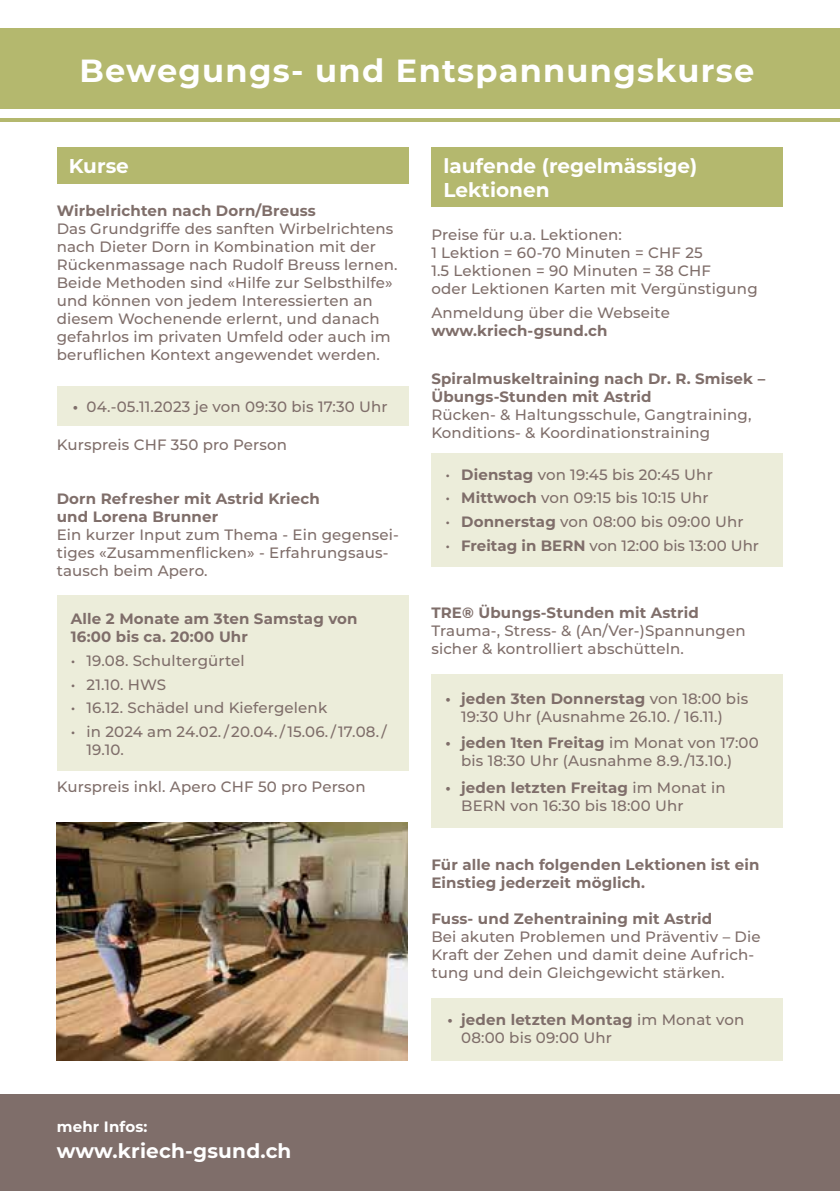
<style>
.page{position:relative;width:840px;height:1191px;background:#fff}
.page>*{position:absolute;margin:0;border:0;box-sizing:border-box;transform-origin:0 0}
.t1{font:700 32px "Montserrat";letter-spacing:.04em;color:#fff}
.t2{font:700 20px/24px "Montserrat";color:#fff}
.t3{font:500 15px/18px "Montserrat";letter-spacing:.01em;color:#7f6e6a}
.t4{font:700 15px/18px "Montserrat";letter-spacing:.01em;color:#7f6e6a}
.t5{font:700 15px "Montserrat";letter-spacing:.01em;color:#fff}
.s1{font-weight:700}
</style>
<div class="page">
<div style="left:0;top:28px;width:839px;height:81px;background:#b4b86e"></div>
<hr style="left:0;top:118px;width:839px;height:4px;background:#b4b86e">
<div style="left:57px;top:147px;width:351px;height:37px;background:#b4b86e"></div>
<div style="left:57px;top:595px;width:351px;height:176px;background:#ecedda"></div>
<div style="left:431px;top:147px;width:351px;height:60px;background:#b4b86e"></div>
<div style="left:431px;top:454px;width:351px;height:113px;background:#ecedda"></div>
<div style="left:0;top:1094px;width:838px;height:97px;background:#7f6e6a"></div>
<div style="left:431px;top:675px;width:351px;height:153px;background:#ecedda"></div>
<div style="left:431px;top:998px;width:351px;height:62px;background:#ecedda"></div>
<div style="left:57px;top:386px;width:351px;height:39px;background:#ecedda"></div>
<img style="left:57px;top:822px;width:350px;height:238px">
<hr style="left:839px;top:1094px;width:1px;height:97px;background:#7f6e6a">
<h1 class="t1" style="left:79px;top:48px;width:676px">Bewegungs- und Entspannungskurse</h1>
<h2 class="t2" style="left:69px;top:153px;width:62px">Kurse</h2>
<p class="t4" style="left:57px;top:201px;width:260px">Wirbelrichten nach Dorn/Breuss</p>
<p class="t3" style="left:57px;top:219px;width:342px">Das Grundgriffe des sanften Wirbelrichtens nach Dieter Dorn in Kombination mit der Rückenmassage nach Rudolf Breuss lernen.<br>Beide Methoden sind «Hilfe zur Selbsthilfe» und können von jedem Interessierten an diesem Wochenende erlernt, und danach gefahrlos im privaten Umfeld oder auch im beruflichen Kontext angewendet werden.</p>
<p class="t3" style="left:73px;top:396px;width:316px"><span class="s1">•</span> 04.-05.11.2023 je von 09:30 bis 17:30 Uhr</p>
<p class="t3" style="left:57px;top:435px;width:232px">Kurspreis CHF 350 pro Person</p>
<p class="t4" style="left:57px;top:489px;width:264px">Dorn Refresher mit Astrid Kriech und Lorena Brunner</p>
<p class="t3" style="left:57px;top:525px;width:343px">Ein kurzer Input zum Thema - Ein gegensei&shy;tiges «Zusammenflicken» - Erfahrungsaus&shy;tausch beim Apero.</p>
<p class="t4" style="left:71px;top:609px;width:288px">Alle 2 Monate am 3ten Samstag von<br>16:00 bis ca. 20:00 Uhr</p>
<p class="t3" style="left:71px;top:651px;width:175px">• 19.08. Schultergürtel</p>
<p class="t3" style="left:71px;top:674px;width:97px">• 21.10. HWS</p>
<p class="t3" style="left:71px;top:698px;width:258px">• 16.12. Schädel und Kiefergelenk</p>
<p class="t3" style="left:87px;top:722px;width:301px;text-indent:-16px">• in 2024 am 24.02. / 20.04. / 15.06. / 17.08. /<br>19.10.</p>
<p class="t3" style="left:57px;top:777px;width:310px">Kurspreis inkl. Apero CHF 50 pro Person</p>
<p class="t5" style="left:57px;top:1115px;width:92px">mehr Infos:</p>
<h2 class="t2" style="left:57px;top:1137px;width:236px">www.kriech-gsund.ch</h2>
<h2 class="t2" style="left:443px;top:153px;width:255px">laufende (regelmässige)<br>Lektionen</h2>
<p class="t3" style="left:431px;top:225px;width:327px">Preise für u.a. Lektionen:<br>1 Lektion = 60-70 Minuten = CHF 25<br>1.5 Lektionen = 90 Minuten = 38 CHF<br>oder Lektionen Karten mit Vergünstigung</p>
<p class="t3" style="left:431px;top:303px;width:240px">Anmeldung über die Webseite</p>
<p class="t4" style="left:431px;top:320px;width:177px">www.kriech-gsund.ch</p>
<p class="t4" style="left:431px;top:368px;width:335px">Spiralmuskeltraining nach Dr. R. Smisek –<br>Übungs-Stunden mit Astrid</p>
<p class="t3" style="left:431px;top:405px;width:321px">Rücken- &amp; Haltungsschule, Gangtraining,<br>Konditions- &amp; Koordinationstraining</p>
<p class="t3" style="left:445px;top:464px;width:268px">• <span class="s1">Dienstag</span> von 19:45 bis 20:45 Uhr</p>
<p class="t3" style="left:445px;top:488px;width:264px">• <span class="s1">Mittwoch</span> von 09:15 bis 10:15 Uhr</p>
<p class="t3" style="left:445px;top:512px;width:299px">• <span class="s1">Donnerstag</span> von 08:00 bis 09:00 Uhr</p>
<p class="t3" style="left:445px;top:535px;width:315px">• <span class="s1">Freitag in BERN</span> von 12:00 bis 13:00 Uhr</p>
<p class="t4" style="left:431px;top:602px;width:269px">TRE® Übungs-Stunden mit Astrid</p>
<p class="t3" style="left:431px;top:621px;width:315px">Trauma-, Stress- &amp; (An/Ver-)Spannungen sicher &amp; kontrolliert abschütteln.</p>
<p class="t3" style="left:461px;top:688px;width:288px;text-indent:-16px"><span class="s1">• jeden 3ten Donnerstag</span> von 18:00 bis<br>19:30 Uhr (Ausnahme 26.10. / 16.11.)</p>
<p class="t3" style="left:461px;top:733px;width:299px;text-indent:-16px"><span class="s1">• jeden 1ten Freitag</span> im Monat von 17:00 bis 18:30 Uhr (Ausnahme 8.9./13.10.)</p>
<p class="t3" style="left:461px;top:777px;width:266px;text-indent:-16px"><span class="s1">• jeden letzten Freitag</span> im Monat in<br>BERN von 16:30 bis 18:00 Uhr</p>
<p class="t4" style="left:431px;top:854px;width:329px">Für alle nach folgenden Lektionen ist ein<br>Einstieg jederzeit möglich.</p>
<p class="t4" style="left:431px;top:908px;width:282px">Fuss- und Zehentraining mit Astrid</p>
<p class="t3" style="left:431px;top:927px;width:330px">Bei akuten Problemen und Präventiv – Die<br>Kraft der Zehen und damit deine Aufrich&shy;tung und dein Gleichgewicht stärken.</p>
<p class="t3" style="left:461px;top:1010px;width:284px;text-indent:-14px"><span class="s1">• jeden letzten Montag</span> im Monat von<br>08:00 bis 09:00 Uhr</p>
</div>
